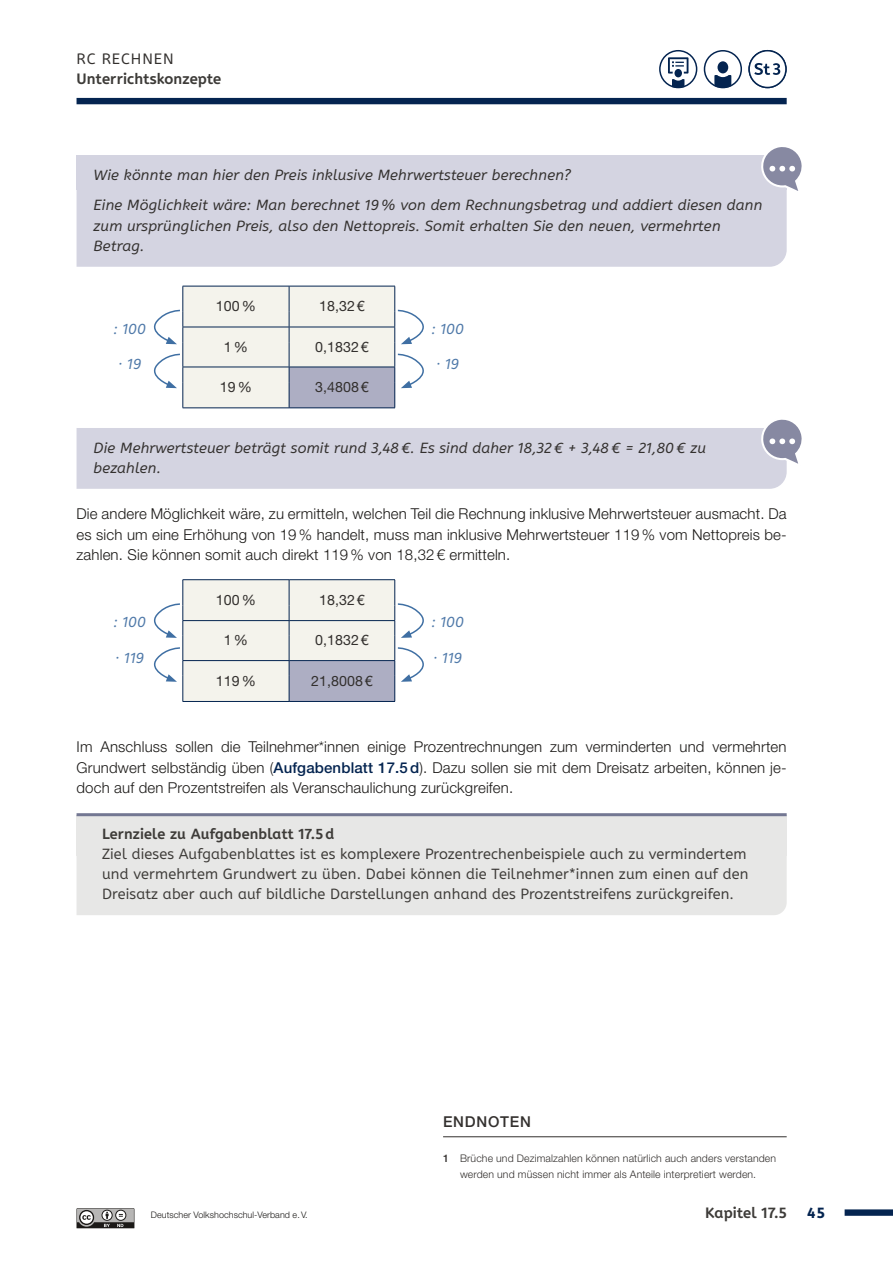
<style>
.page{position:relative;width:893px;height:1263px;background:#fff}
.page>*{position:absolute;margin:0;border:0;box-sizing:border-box;transform-origin:0 0}
.t1{font:300 15px/20.2px "Helvetica Neue LT Pro";letter-spacing:.01em;color:#1b1917;text-align:justify}
.t2{font:700 15px "A Be Zeh EDU";letter-spacing:.01em;color:#3d3b38}
.t3{font:15px "A Be Zeh EDU";letter-spacing:.06em;color:#33302e}
.t4{font:500 15px "Helvetica Neue LT Pro";letter-spacing:.05em;color:#33302e}
.t5{font:800 15px "A Be Zeh EDU";color:#042450}
.t6{font:italic 14.7px/20.2px "A Be Zeh EDU";letter-spacing:.01em;color:#33302e}
.t7{font:14.7px/20.2px "A Be Zeh EDU";letter-spacing:.01em;color:#3d3b38}
.t8{font:italic 14.7px "A Be Zeh EDU";letter-spacing:.005em;color:#4f79a9}
.t9{font:700 14.7px "A Be Zeh EDU";letter-spacing:.01em;color:#3d3b38}
.t10{font:14.25px "Helvetica Neue LT Pro";letter-spacing:.005em;color:#33302e}
.t11{font:300 10.5px/15.1px "Helvetica Neue LT Pro";letter-spacing:.01em;color:#33302e;text-align:center}
.t12{font:300 9px "Helvetica Neue LT Pro";letter-spacing:.005em;color:#1b1917}
.s1{font-weight:500;color:#042450}
.s2{font-weight:500}
</style>
<div class="page">
<div style="left:77px;top:98px;width:710px;height:6px;background:#042450"></div>
<div style="left:845px;top:1209px;width:48px;height:7px;background:#042450"></div>
<svg style="left:77px;top:1208px;width:57px;height:20px"></svg>
<div style="left:77px;top:155px;width:710px;height:35px;background:#d4d4e1"></div>
<div style="left:77px;top:190px;width:710px;height:77px;background:#d4d4e1"></div>
<div style="left:77px;top:816px;width:710px;height:18px;background:#e7e7e6"></div>
<hr style="left:77px;top:813px;width:710px;height:3px;background:#737792">
<div style="left:77px;top:834px;width:710px;height:81px;background:#e7e7e6"></div>
<hr style="left:183px;top:408px;width:106px;height:1px;background:#042450">
<hr style="left:289px;top:408px;width:106px;height:1px;background:#042450">
<hr style="left:183px;top:579px;width:106px;height:1px;background:#042450">
<hr style="left:183px;top:701px;width:106px;height:1px;background:#042450">
<hr style="left:289px;top:579px;width:106px;height:1px;background:#042450">
<hr style="left:289px;top:701px;width:106px;height:1px;background:#042450">
<svg style="left:760px;top:147px;width:42px;height:59px"></svg>
<svg style="left:153px;top:286px;width:271px;height:122px"></svg>
<svg style="left:77px;top:419px;width:725px;height:70px;background:#d8d8e3"></svg>
<svg style="left:153px;top:580px;width:271px;height:121px"></svg>
<hr style="left:443px;top:1136px;width:344px;height:1px;background:#33302e">
<svg style="left:748px;top:50px;width:39px;height:38px"></svg>
<div style="left:749px;top:51px;width:37px;height:36px;background:#fff;border-radius:50%"></div>
<div style="left:748px;top:50px;width:39px;height:38px;border:2px solid #042450;border-radius:50%"></div>
<svg style="left:754px;top:63px;width:26px;height:12px"></svg>
<svg style="left:668px;top:57px;width:20px;height:31px"></svg>
<div style="left:659px;top:50px;width:38px;height:38px;border:2px solid #042450;border-radius:50%"></div>
<div style="left:717px;top:61px;width:11px;height:12px;background:#042450;border-radius:50%"></div>
<svg style="left:714px;top:75px;width:17px;height:13px"></svg>
<div style="left:704px;top:50px;width:38px;height:38px;border:2px solid #042450;border-radius:50%"></div>
<p class="t3" style="left:77px;top:49px;width:99px">RC RECHNEN</p>
<p class="t2" style="left:77px;top:69px;width:146px">Unterrichtskonzepte</p>
<p class="t6" style="left:94px;top:160px;width:670px;line-height:30.3px">Wie könnte man hier den Preis inklusive Mehrwertsteuer berechnen?<br>Eine Möglichkeit wäre: Man berechnet 19% von dem Rechnungsbetrag und addiert diesen dann</p>
<p class="t6" style="left:94px;top:216px;width:629px">zum ursprünglichen Preis, also den Nettopreis. Somit erhalten Sie den neuen, vermehrten<br>Betrag.</p>
<p class="t10" style="left:216px;top:298px;width:42px">100%</p>
<p class="t10" style="left:319px;top:298px;width:47px">18,32€</p>
<p class="t8" style="left:113px;top:319px;width:34px">: 100</p>
<p class="t8" style="left:431px;top:319px;width:34px">: 100</p>
<p class="t10" style="left:224px;top:338px;width:26px">1%</p>
<p class="t10" style="left:315px;top:338px;width:55px">0,1832€</p>
<p class="t8" style="left:118px;top:355px;width:25px">· 19</p>
<p class="t8" style="left:436px;top:355px;width:25px">· 19</p>
<p class="t10" style="left:220px;top:378px;width:34px">19%</p>
<p class="t10" style="left:315px;top:378px;width:55px">3,4808€</p>
<p class="t6" style="left:94px;top:438px;width:614px">Die Mehrwertsteuer beträgt somit rund 3,48€. Es sind daher 18,32€ + 3,48€ = 21,80€ zu bezahlen.</p>
<p class="t1" style="left:77px;top:504px;width:712px">Die andere Möglichkeit wäre, zu ermitteln, welchen Teil die Rechnung inklusive Mehrwertsteuer ausmacht. Da es sich um eine Erhöhung von 19% handelt, muss man inklusive Mehrwertsteuer 119% vom Nettopreis be&shy;zahlen. Sie können somit auch direkt 119% von 18,32 € ermitteln.</p>
<p class="t10" style="left:216px;top:591px;width:42px">100%</p>
<p class="t10" style="left:319px;top:591px;width:47px">18,32€</p>
<p class="t8" style="left:113px;top:613px;width:34px">: 100</p>
<p class="t8" style="left:431px;top:613px;width:34px">: 100</p>
<p class="t10" style="left:224px;top:632px;width:26px">1%</p>
<p class="t10" style="left:315px;top:632px;width:55px">0,1832€</p>
<p class="t8" style="left:115px;top:648px;width:30px">· 119</p>
<p class="t8" style="left:433px;top:648px;width:30px">· 119</p>
<p class="t10" style="left:216px;top:672px;width:42px">119%</p>
<p class="t10" style="left:311px;top:672px;width:63px">21,8008€</p>
<p class="t1" style="left:77px;top:737px;width:712px">Im Anschluss sollen die Teilnehmer*innen einige Prozentrechnungen zum verminderten und vermehrten Grundwert selbständig üben (<span class="s1">Aufgabenblatt 17.5d</span>). Dazu sollen sie mit dem Dreisatz arbeiten, können je&shy;doch auf den Prozentstreifen als Veranschaulichung zurückgreifen.</p>
<p class="t9" style="left:102px;top:824px;width:234px">Lernziele zu Aufgabenblatt 17.5d</p>
<p class="t7" style="left:102px;top:844px;width:648px">Ziel dieses Aufgabenblattes ist es komplexere Prozentrechenbeispiele auch zu vermindertem und vermehrtem Grundwert zu üben. Dabei können die Teilnehmer*innen zum einen auf den<br>Dreisatz aber auch auf bildliche Darstellungen anhand des Prozentstreifens zurückgreifen.</p>
<p class="t4" style="left:443px;top:1113px;width:89px">ENDNOTEN</p>
<p class="t11" style="left:443px;top:1151px;width:335px"><span class="s2">1</span> Brüche und Dezimalzahlen können natürlich auch anders verstanden werden und müssen nicht immer als Anteile interpretiert werden.</p>
<p class="t12" style="left:151px;top:1209px;width:158px">Deutscher Volkshochschul-Verband e.V.</p>
<p class="t2" style="left:705px;top:1203px;width:83px">Kapitel 17.5</p>
<p class="t5" style="left:807px;top:1203px;width:19px">45</p>
</div>
